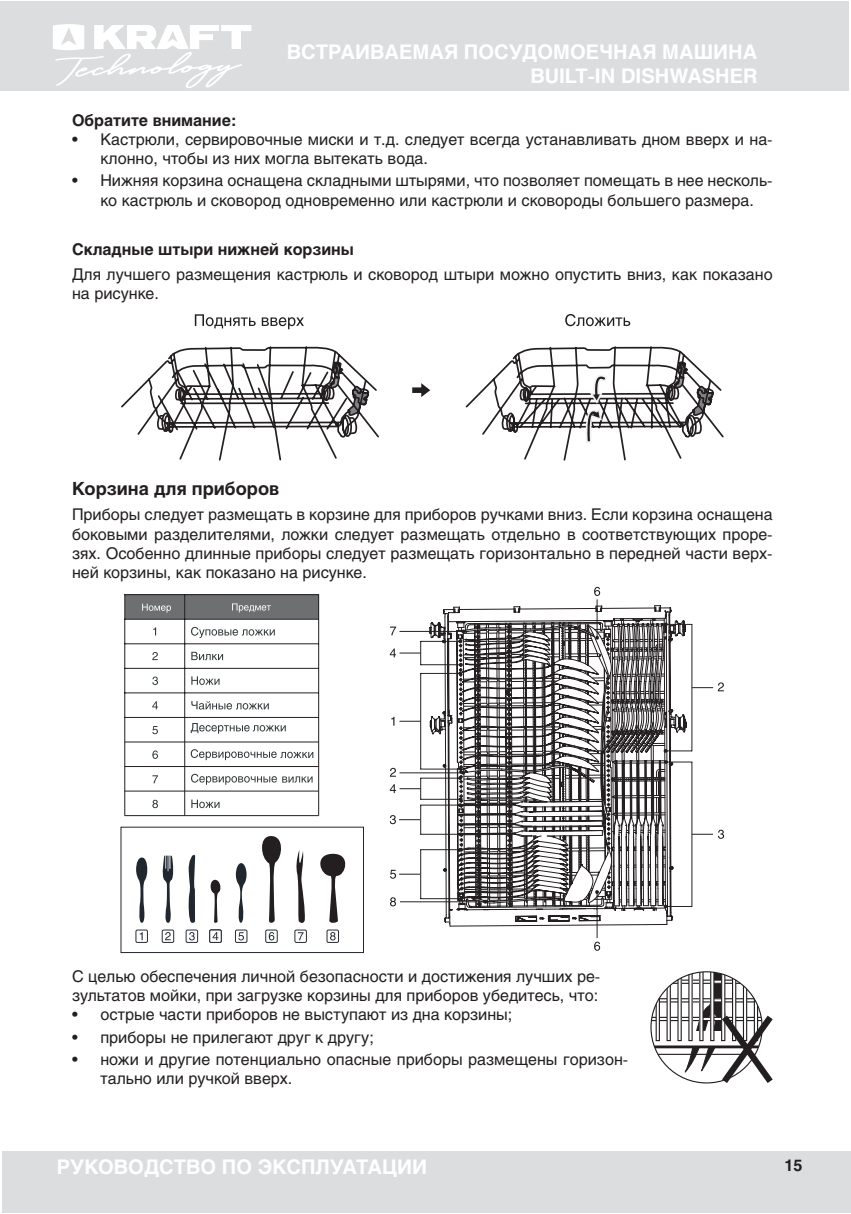
<style>
.page{position:relative;width:851px;height:1214px;background:#fff}
.page>*{position:absolute;margin:0;border:0;box-sizing:border-box;transform-origin:0 0}
.t1{font:700 20px/24px "Helios";color:#fff;text-align:right}
.t2{font:700 18px "Helios C";color:#231f20}
.t3{font:16px/19.2px "Helios";color:#231f20}
.t4{font:700 16px "Helios";color:#231f20}
</style>
<div class="page">
<div style="left:2px;top:1151px;width:848px;height:61px;background:#dcddde"></div>
<div style="left:0;top:1px;width:848px;height:89px;background:#dcddde"></div>
<svg style="left:53px;top:24px;width:198px;height:64px"></svg>
<svg style="left:565px;top:314px;width:65px;height:12px"></svg>
<svg style="left:121px;top:314px;width:258px;height:147px"></svg>
<svg style="left:412px;top:383px;width:18px;height:14px"></svg>
<svg style="left:465px;top:346px;width:259px;height:115px"></svg>
<svg style="left:136px;top:857px;width:11px;height:66px"></svg>
<svg style="left:162px;top:855px;width:12px;height:68px"></svg>
<svg style="left:210px;top:879px;width:11px;height:44px"></svg>
<svg style="left:188px;top:855px;width:7px;height:68px"></svg>
<svg style="left:236px;top:863px;width:10px;height:59px"></svg>
<svg style="left:262px;top:836px;width:19px;height:87px"></svg>
<svg style="left:320px;top:853px;width:26px;height:70px"></svg>
<svg style="left:296px;top:850px;width:9px;height:73px"></svg>
<div style="left:135px;top:929px;width:13px;height:13px;border:1px solid #282d32"></div>
<svg style="left:140px;top:932px;width:3px;height:8px"></svg>
<div style="left:186px;top:929px;width:12px;height:13px;border:1px solid #282d32"></div>
<svg style="left:189px;top:932px;width:6px;height:8px"></svg>
<div style="left:162px;top:929px;width:12px;height:13px;border:1px solid #282d32"></div>
<svg style="left:165px;top:932px;width:6px;height:8px"></svg>
<div style="left:265px;top:929px;width:12px;height:13px;border:1px solid #282d32"></div>
<svg style="left:269px;top:932px;width:5px;height:8px"></svg>
<div style="left:209px;top:929px;width:13px;height:13px;border:1px solid #282d32"></div>
<svg style="left:212px;top:932px;width:6px;height:8px"></svg>
<div style="left:235px;top:929px;width:12px;height:13px;border:1px solid #282d32"></div>
<svg style="left:238px;top:932px;width:6px;height:8px"></svg>
<div style="left:294px;top:929px;width:13px;height:13px;border:1px solid #282d32"></div>
<svg style="left:298px;top:932px;width:5px;height:8px"></svg>
<div style="left:326px;top:929px;width:13px;height:13px;border:1px solid #282d32"></div>
<svg style="left:330px;top:932px;width:5px;height:8px"></svg>
<div style="left:125px;top:594px;width:193px;height:25px;background:#6d6f71"></div>
<hr style="left:124px;top:594px;width:1px;height:221px;background:#231f20">
<hr style="left:184px;top:594px;width:1px;height:221px;background:#231f20">
<hr style="left:318px;top:594px;width:1px;height:221px;background:#231f20">
<hr style="left:124px;top:717px;width:194px;height:1px;background:#231f20">
<hr style="left:124px;top:692px;width:194px;height:1px;background:#231f20">
<hr style="left:124px;top:668px;width:194px;height:1px;background:#231f20">
<hr style="left:124px;top:643px;width:194px;height:1px;background:#231f20">
<hr style="left:124px;top:619px;width:194px;height:1px;background:#231f20">
<hr style="left:124px;top:594px;width:194px;height:1px;background:#231f20">
<svg style="left:153px;top:627px;width:3px;height:8px"></svg>
<svg style="left:152px;top:652px;width:6px;height:8px"></svg>
<svg style="left:152px;top:676px;width:6px;height:9px"></svg>
<svg style="left:152px;top:701px;width:6px;height:8px"></svg>
<svg style="left:152px;top:726px;width:6px;height:8px"></svg>
<svg style="left:152px;top:750px;width:6px;height:8px"></svg>
<svg style="left:152px;top:775px;width:6px;height:8px"></svg>
<svg style="left:152px;top:799px;width:6px;height:9px"></svg>
<svg style="left:191px;top:627px;width:84px;height:11px"></svg>
<svg style="left:191px;top:651px;width:32px;height:9px"></svg>
<svg style="left:191px;top:676px;width:28px;height:8px"></svg>
<svg style="left:191px;top:701px;width:78px;height:8px"></svg>
<svg style="left:191px;top:723px;width:95px;height:10px"></svg>
<svg style="left:191px;top:749px;width:122px;height:11px"></svg>
<svg style="left:191px;top:773px;width:121px;height:11px"></svg>
<svg style="left:191px;top:799px;width:28px;height:8px"></svg>
<hr style="left:124px;top:766px;width:194px;height:1px;background:#231f20">
<hr style="left:124px;top:741px;width:194px;height:1px;background:#231f20">
<hr style="left:124px;top:815px;width:194px;height:1px;background:#231f20">
<hr style="left:124px;top:790px;width:194px;height:1px;background:#231f20">
<svg style="left:390px;top:586px;width:334px;height:364px"></svg>
<svg style="left:232px;top:603px;width:39px;height:9px"></svg>
<svg style="left:142px;top:603px;width:29px;height:9px"></svg>
<svg style="left:651px;top:971px;width:121px;height:111px"></svg>
<p class="t1" style="left:287px;top:39px;width:472px">ВСТРАИВАЕМАЯ ПОСУДОМОЕЧНАЯ МАШИНА<br>BUILT-IN DISHWASHER</p>
<p class="t4" style="left:72px;top:111px;width:166px">Обратите внимание:</p>
<p class="t3" style="left:100px;top:130px;width:673px;text-indent:-28px">• Кастрюли, сервировочные миски и т.д. следует всегда устанавливать дном вверх и на&shy;клонно, чтобы из них могла вытекать вода.</p>
<p class="t3" style="left:72px;top:171px;width:702px;text-align:center">• Нижняя корзина оснащена складными штырями, что позволяет помещать в нее несколь&shy;ко кастрюль и сковород одновременно или кастрюли и сковороды большего размера.</p>
<p class="t4" style="left:72px;top:240px;width:283px">Складные штыри нижней корзины</p>
<p class="t3" style="left:72px;top:265px;width:702px">Для лучшего размещения кастрюль и сковород штыри можно опустить вниз, как показано на рисунке.</p>
<p class="t2" style="left:72px;top:478px;width:209px">Корзина для приборов</p>
<p class="t3" style="left:72px;top:505px;width:702px;text-align:justify">Приборы следует размещать в корзине для приборов ручками вниз. Если корзина оснащена боковыми разделителями, ложки следует размещать отдельно в соответствующих проре&shy;зях. Особенно длинные приборы следует размещать горизонтально в передней части верх&shy;ней корзины, как показано на рисунке.</p>
<p class="t3" style="left:72px;top:966px;width:529px">С целью обеспечения личной безопасности и достижения лучших ре&shy;зультатов мойки, при загрузке корзины для приборов убедитесь, что:</p>
<p class="t3" style="left:72px;top:1004px;width:441px">• острые части приборов не выступают из дна корзины;</p>
<p class="t3" style="left:72px;top:1026px;width:303px">• приборы не прилегают друг к другу;</p>
<p class="t3" style="left:100px;top:1048px;width:529px;text-indent:-28px">• ножи и другие потенциально опасные приборы размещены горизон&shy;тально или ручкой вверх.</p>
<p class="t1" style="left:57px;top:1154px;width:372px">РУКОВОДСТВО ПО ЭКСПЛУАТАЦИИ</p>
<p class="t4" style="left:784px;top:1155px;width:19px">15</p>
</div>
